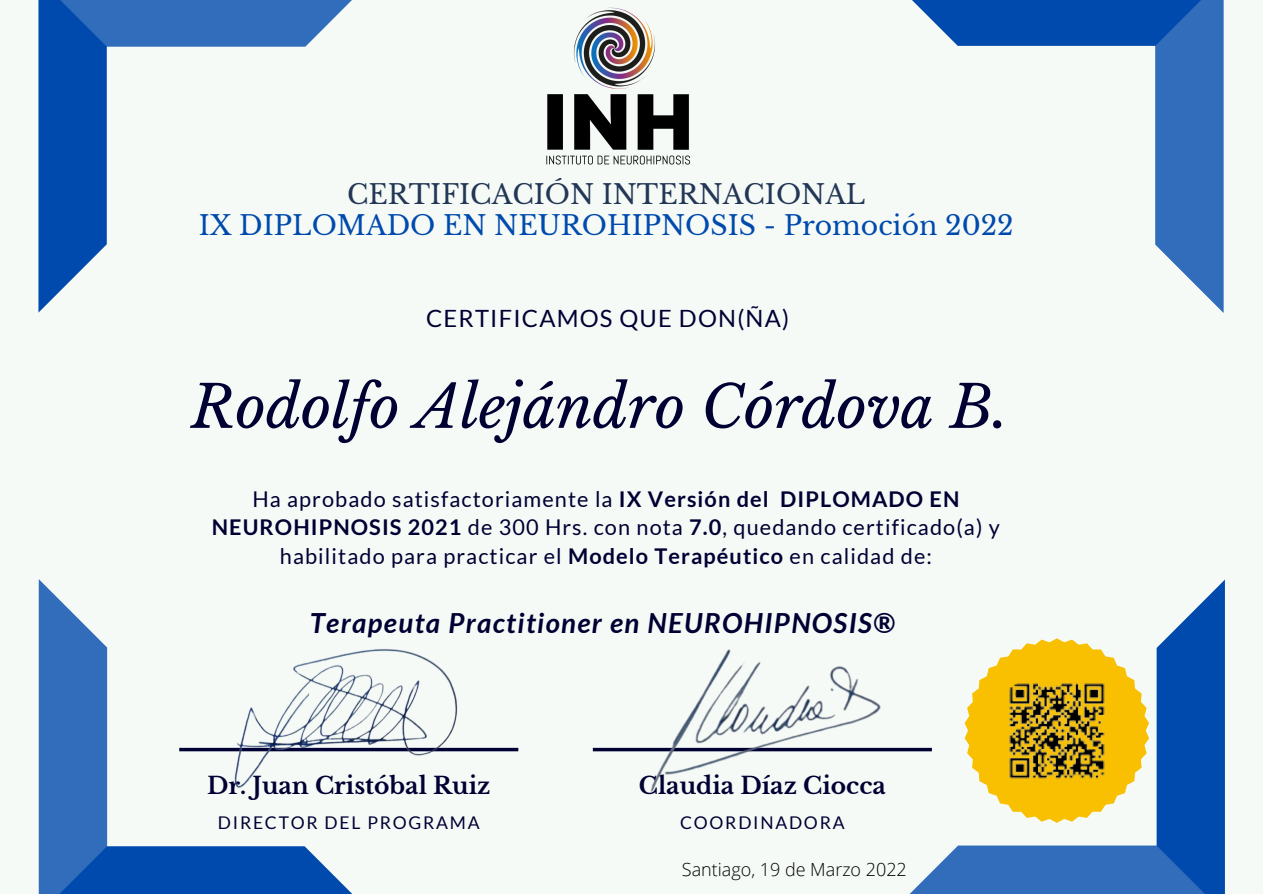
<style>
.page{position:relative;width:1263px;height:894px;background:#fff}
.page>*{position:absolute;margin:0;border:0;box-sizing:border-box;transform-origin:0 0}
.t1{font:italic 58.5px "Libre Baskerville";color:#003}
.t2{font:italic 700 27.75px "Lato";letter-spacing:.05em;color:#003}
.t3{font:26.7px "Libre Baskerville";color:#004aad}
.t4{font:26.7px "Libre Baskerville";color:#223655}
.t5{font:23.85px "Lato";letter-spacing:.05em;color:#003}
.t6{font:700 23.4px "Libre Baskerville";color:#003}
.t7{font:21.75px/28px "Lato";letter-spacing:.05em;color:#003;text-align:center}
.t8{font:300 18px "Open Sans";color:#000}
.t9{font:17.55px "Lato";letter-spacing:.1em;color:#003}
.s1{font-weight:700}
</style>
<div class="page">
<div style="left:0;top:0;width:1263px;height:893px;background:#f6faf7"></div>
<svg style="left:912px;top:0;width:312px;height:313px"></svg>
<svg style="left:1155px;top:0;width:68px;height:313px;background:#447bc1"></svg>
<svg style="left:38px;top:47px;width:69px;height:265px;background:#2061b6"></svg>
<svg style="left:38px;top:0;width:314px;height:47px;background:#3973bd"></svg>
<svg style="left:38px;top:579px;width:314px;height:314px"></svg>
<svg style="left:39px;top:579px;width:68px;height:314px;background:#447ac0"></svg>
<svg style="left:909px;top:579px;width:316px;height:266px"></svg>
<svg style="left:910px;top:845px;width:315px;height:48px;background:#3b74be"></svg>
<svg style="left:965px;top:638px;width:184px;height:184px"></svg>
<svg style="left:593px;top:747px;width:339px;height:4px"></svg>
<img style="left:998px;top:671px;width:118px;height:119px">
<img style="left:546px;top:7px;width:145px;height:158px">
<img style="left:616px;top:649px;width:293px;height:143px">
<img style="left:174px;top:608px;width:345px;height:186px">
<p class="t4" style="left:347px;top:178px;width:520px">CERTIFICACIÓN INTERNACIONAL</p>
<p class="t3" style="left:199px;top:209px;width:816px">IX DIPLOMADO EN NEUROHIPNOSIS - Promoción 2022</p>
<p class="t5" style="left:426px;top:303px;width:365px">CERTIFICAMOS QUE DON(ÑA)</p>
<h1 class="t1" style="left:191px;top:371px;width:819px">Rodolfo Alejándro Córdova B.</h1>
<p class="t7" style="left:212px;top:484px;width:790px">Ha aprobado satisfactoriamente la <span class="s1">IX Versión del DIPLOMADO EN<br>NEUROHIPNOSIS 2021</span> de 300 Hrs. con nota <span class="s1">7.0</span>, quedando certificado(a) y habilitado para practicar el <span class="s1">Modelo Terapéutico</span> en calidad de:</p>
<p class="t2" style="left:310px;top:605px;width:587px">Terapeuta Practitioner en NEUROHIPNOSIS®</p>
<p class="t6" style="left:207px;top:771px;width:285px">Dr. Juan Cristóbal Ruiz</p>
<p class="t9" style="left:218px;top:811px;width:263px">DIRECTOR DEL PROGRAMA</p>
<p class="t6" style="left:639px;top:771px;width:249px">Claudia Díaz Ciocca</p>
<p class="t9" style="left:680px;top:811px;width:166px">COORDINADORA</p>
<p class="t8" style="left:682px;top:856px;width:226px">Santiago, 19 de Marzo 2022</p>
</div>
